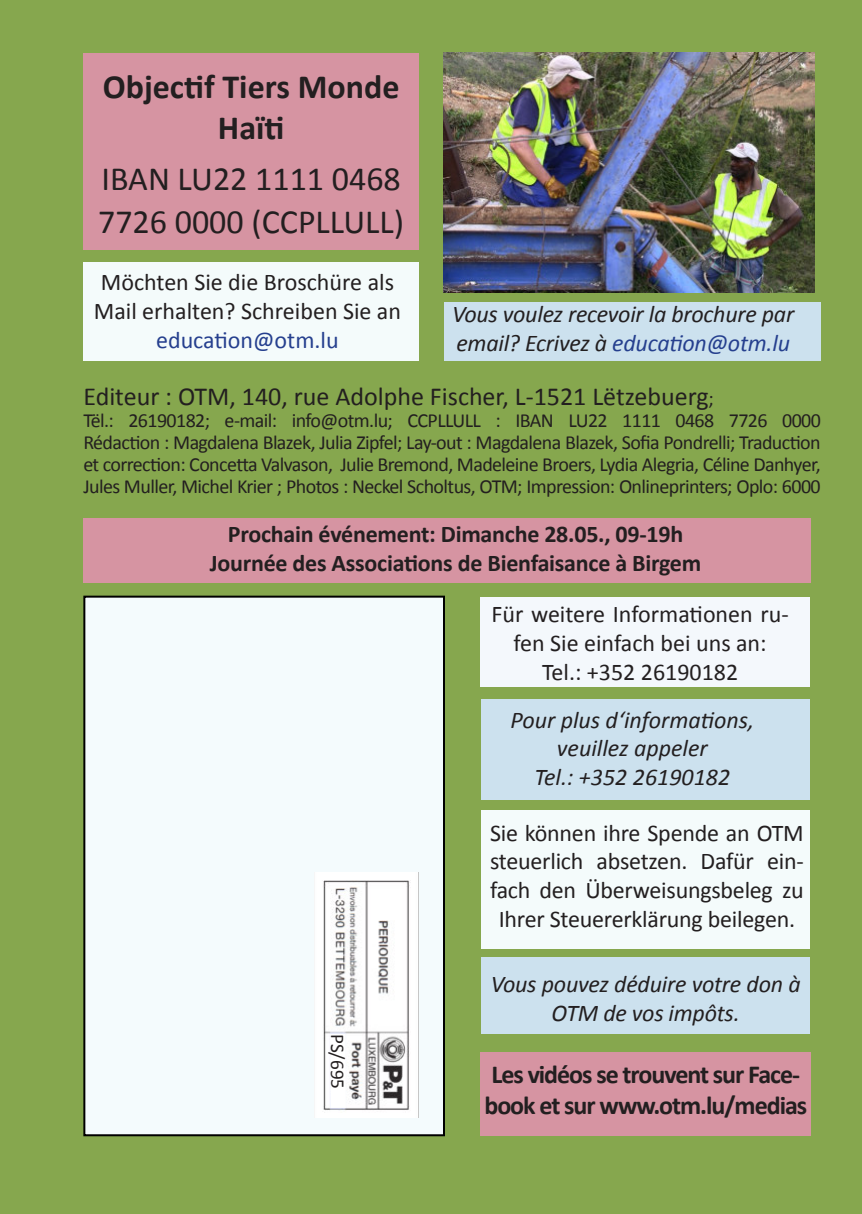
<style>
.page{position:relative;width:862px;height:1214px;background:#fff}
.page>*{position:absolute;margin:0;border:0;box-sizing:border-box;transform-origin:0 0}
.t1{font:34px/43.2px "Calibri";color:#231f20}
.t2{font:700 34px/40.8px "Calibri";color:#231f20;text-align:center}
.t3{font:700 26px/31.2px "Calibri";letter-spacing:-.04em;color:#231f20}
.t4{font:26px "Calibri";color:#231f20}
.t5{font:24px/28.8px "Calibri";letter-spacing:-.01em;color:#231f20;text-align:center}
.t6{font:italic 24px/28.8px "Calibri";letter-spacing:-.01em;color:#231f20;text-align:center}
.t7{font:700 24px/28.8px "Calibri";letter-spacing:-.01em;color:#231f20;text-align:center}
.t8{font:24px "Calibri";color:#253f8e}
.t9{font:20px/22px "Calibri";letter-spacing:-.03em;color:#231f20;text-align:justify}
.t10{font:19.2px "Calibri";color:#231f20}
.s1{color:#253f8e}
.s2{font-size:20px}
</style>
<div class="page">
<div style="left:0;top:0;width:862px;height:1213px;background:#86a74e"></div>
<div style="left:84px;top:596px;width:360px;height:539px;background:#f4fbfd"></div>
<div style="left:83px;top:595px;width:362px;height:541px;border:2px solid #000"></div>
<div style="left:83px;top:53px;width:336px;height:196px;background:#d694a2"></div>
<div style="left:480px;top:810px;width:329px;height:138px;background:#f4fbfb"></div>
<div style="left:480px;top:597px;width:329px;height:89px;background:#f4f8fc"></div>
<img style="left:317px;top:872px;width:102px;height:245px">
<div style="left:330px;top:1033px;width:16px;height:74px;background:#fff"></div>
<div style="left:480px;top:957px;width:329px;height:76px;background:#cce1ee"></div>
<div style="left:481px;top:699px;width:328px;height:100px;background:#cce1ee"></div>
<div style="left:83px;top:262px;width:336px;height:98px;background:#f4fbfb"></div>
<div style="left:445px;top:302px;width:376px;height:58px;background:#cce1ee"></div>
<div style="left:480px;top:1052px;width:331px;height:83px;background:#d694a2"></div>
<img style="left:443px;top:52px;width:371px;height:240px">
<div style="left:83px;top:518px;width:728px;height:64px;background:#d694a2"></div>
<h1 class="t2" style="left:103px;top:66px;width:298px">Objectif Tiers Monde<br>Haïti</h1>
<h1 class="t1" style="left:98px;top:157px;width:307px">IBAN LU22 1111 0468<br>7726 0000 (CCPLLULL)</h1>
<p class="t5" style="left:94px;top:268px;width:309px;text-align:left">Möchten Sie die Broschüre als<br>Mail erhalten? Schreiben Sie an</p>
<p class="t8" style="left:156px;top:325px;width:184px">education@otm.lu</p>
<p class="t6" style="left:452px;top:299px;width:344px;text-align:left">Vous voulez recevoir la brochure par email? Ecrivez à <span class="s1">education@otm.lu</span></p>
<h2 class="t4" style="left:83px;top:380px;width:632px">Editeur : OTM, 140, rue Adolphe Fischer, L-1521 Lëtzebuerg<span class="s2">;</span></h2>
<p class="t9" style="left:83px;top:409px;width:739px">Tël.: 26190182; e-mail: info@otm.lu; CCPLLULL : IBAN LU22 1111 0468 7726 0000<br>Rédaction : Magdalena Blazek, Julia Zipfel; Lay-out : Magdalena Blazek, Sofia Pondrelli; Traduction et correction: Concetta Valvason, Julie Bremond, Madeleine Broers, Lydia Alegria, Céline Danhyer, Jules Muller, Michel Krier ; Photos : Neckel Scholtus, OTM; Impression: Onlineprinters; Oplo: 6000</p>
<p class="t7" style="left:210px;top:519px;width:493px">Prochain événement: Dimanche 28.05., 09-19h<br>Journée des Associations de Bienfaisance à Birgem</p>
<p class="t5" style="left:491px;top:599px;width:299px">Für weitere Informationen ru&shy;fen Sie einfach bei uns an:<br>Tel.: +352 26190182</p>
<p class="t6" style="left:510px;top:704px;width:245px">Pour plus d‘informations, veuillez appeler<br>Tel.: +352 26190182</p>
<p class="t5" style="left:490px;top:818px;width:315px">Sie können ihre Spende an OTM steuerlich absetzen. Dafür ein&shy;fach den Überweisungsbeleg zu<br>Ihrer Steuererklärung beilegen.</p>
<p class="t10" style="left:345px;top:1033px;width:57px;rotate:90deg">PS/695</p>
<p class="t6" style="left:491px;top:968px;width:311px">Vous pouvez déduire votre don à<br>OTM de vos impôts.</p>
<h2 class="t3" style="left:484px;top:1058px;width:324px">Les vidéos se trouvent sur Face&shy;book et sur www.otm.lu/medias</h2>
</div>
